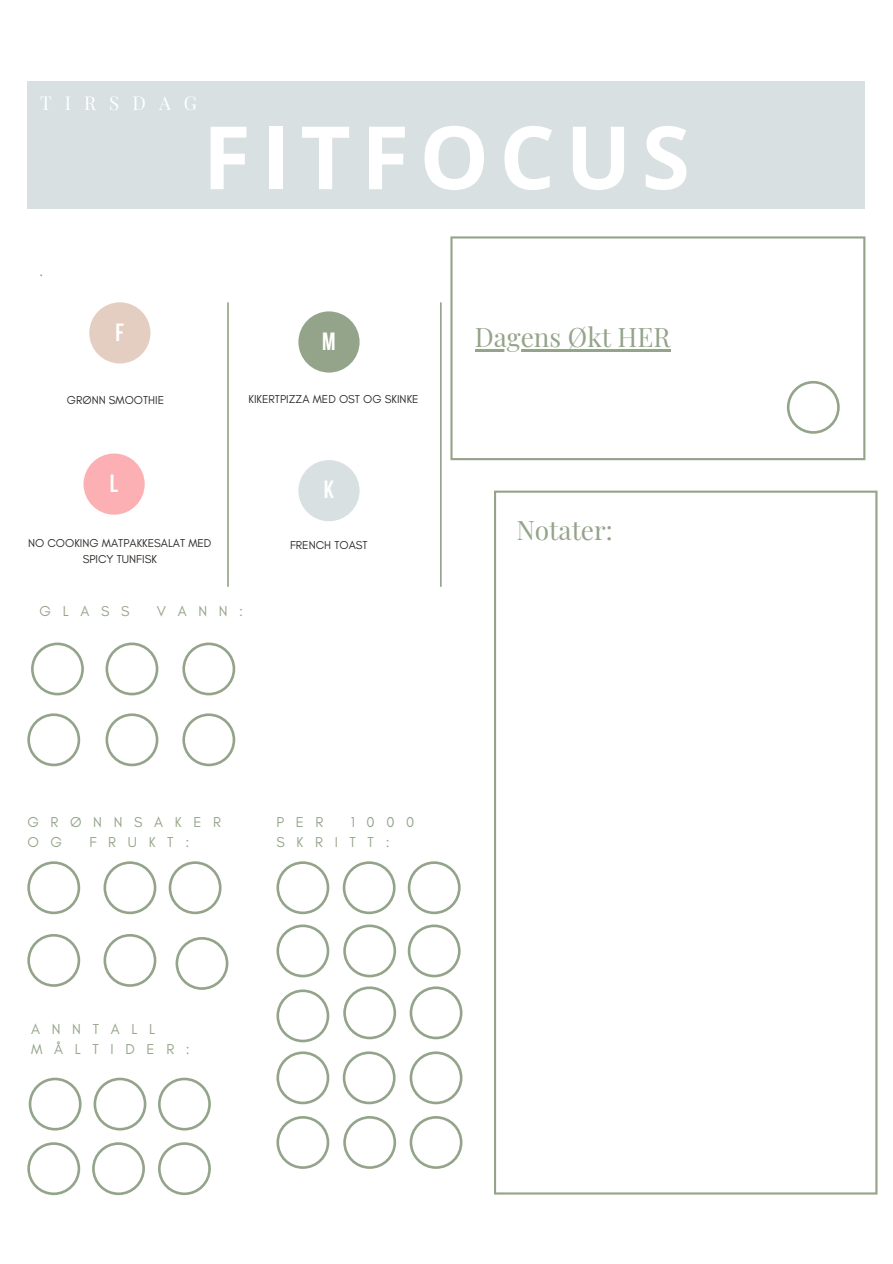
<style>
.page{position:relative;width:893px;height:1264px;background:#fff}
.page>*{position:absolute;margin:0;border:0;box-sizing:border-box;transform-origin:0 0}
.t1{font:700 87.45px "Open Sans";letter-spacing:.12em;color:#fff}
.t2{font:26.25px "Playfair Display";color:#94a48a}
.t3{font:700 24.9px "Bebas Neue";color:#fff}
.t4{font:18.6px "Playfair Display";letter-spacing:.7em;color:#fff}
.t5{font:14.55px/19.6px "Glacial Indifference";letter-spacing:.8em;color:#94a48a}
.t6{font:14.55px "Playfair Display";color:#94a48a}
.t7{font:11.7px/15.6px "Glacial Indifference";color:#2d2a26;text-align:center}
</style>
<div class="page">
<div style="left:27px;top:81px;width:838px;height:127px;background:#d8e0e1"></div>
<div style="left:89px;top:302px;width:61px;height:61px;background:#e4cec1;border-radius:50%"></div>
<div style="left:83px;top:453px;width:62px;height:61px;background:#fcb0b3;border-radius:50%"></div>
<div style="left:298px;top:311px;width:61px;height:61px;background:#94a48a;border-radius:50%"></div>
<div style="left:298px;top:460px;width:61px;height:61px;background:#d8e0e1;border-radius:50%"></div>
<svg style="left:227px;top:302px;width:2px;height:285px"></svg>
<svg style="left:440px;top:302px;width:1px;height:285px"></svg>
<svg style="left:450px;top:236px;width:415px;height:224px"></svg>
<svg style="left:31px;top:642px;width:53px;height:53px"></svg>
<svg style="left:27px;top:713px;width:53px;height:53px"></svg>
<svg style="left:105px;top:642px;width:53px;height:53px"></svg>
<svg style="left:105px;top:713px;width:53px;height:53px"></svg>
<svg style="left:182px;top:642px;width:53px;height:53px"></svg>
<svg style="left:182px;top:713px;width:53px;height:53px"></svg>
<svg style="left:27px;top:861px;width:53px;height:53px"></svg>
<svg style="left:27px;top:934px;width:53px;height:52px"></svg>
<svg style="left:103px;top:861px;width:53px;height:53px"></svg>
<svg style="left:103px;top:934px;width:53px;height:52px"></svg>
<svg style="left:169px;top:861px;width:52px;height:53px"></svg>
<svg style="left:175px;top:937px;width:53px;height:52px"></svg>
<svg style="left:786px;top:381px;width:53px;height:53px"></svg>
<hr style="left:474px;top:349px;width:196px;height:2px;background:#94a48a">
<svg style="left:29px;top:1077px;width:53px;height:53px"></svg>
<svg style="left:93px;top:1077px;width:53px;height:53px"></svg>
<svg style="left:158px;top:1077px;width:53px;height:53px"></svg>
<svg style="left:27px;top:1142px;width:53px;height:53px"></svg>
<svg style="left:92px;top:1142px;width:53px;height:53px"></svg>
<svg style="left:158px;top:1142px;width:53px;height:53px"></svg>
<svg style="left:276px;top:861px;width:53px;height:53px"></svg>
<svg style="left:343px;top:861px;width:52px;height:53px"></svg>
<svg style="left:408px;top:861px;width:52px;height:53px"></svg>
<svg style="left:276px;top:924px;width:53px;height:53px"></svg>
<svg style="left:343px;top:924px;width:53px;height:53px"></svg>
<svg style="left:408px;top:924px;width:52px;height:53px"></svg>
<svg style="left:276px;top:989px;width:53px;height:53px"></svg>
<svg style="left:343px;top:986px;width:53px;height:53px"></svg>
<svg style="left:409px;top:986px;width:53px;height:53px"></svg>
<svg style="left:276px;top:1051px;width:53px;height:53px"></svg>
<svg style="left:343px;top:1051px;width:52px;height:53px"></svg>
<svg style="left:409px;top:1051px;width:53px;height:53px"></svg>
<svg style="left:276px;top:1116px;width:53px;height:52px"></svg>
<svg style="left:343px;top:1116px;width:53px;height:52px"></svg>
<svg style="left:409px;top:1116px;width:53px;height:52px"></svg>
<svg style="left:494px;top:490px;width:383px;height:704px"></svg>
<h3 class="t4" style="left:40px;top:90px;width:158px">TIRSDAG</h3>
<h1 class="t1" style="left:203px;top:96px;width:488px">FITFOCUS</h1>
<p class="t6" style="left:40px;top:260px;width:5px">.</p>
<h3 class="t3" style="left:115px;top:322px;width:10px">F</h3>
<p class="t7" style="left:67px;top:392px;width:99px">GRØNN SMOOTHIE</p>
<h3 class="t3" style="left:110px;top:473px;width:10px">L</h3>
<h3 class="t3" style="left:322px;top:331px;width:15px">M</h3>
<p class="t7" style="left:248px;top:391px;width:172px">KIKERTPIZZA MED OST OG SKINKE</p>
<h3 class="t3" style="left:324px;top:479px;width:12px">k</h3>
<h2 class="t2" style="left:474px;top:318px;width:197px">Dagens Økt HER</h2>
<p class="t7" style="left:28px;top:535px;width:185px">NO COOKING MATPAKKESALAT MED<br>SPICY TUNFISK</p>
<p class="t5" style="left:40px;top:601px;width:91px">GLASS</p>
<p class="t5" style="left:157px;top:601px;width:88px">VANN:</p>
<p class="t7" style="left:290px;top:536px;width:79px">FRENCH TOAST</p>
<p class="t5" style="left:27px;top:812px;width:195px">GRØNNSAKER<br>O G</p>
<p class="t5" style="left:89px;top:831px;width:101px">FRUKT:</p>
<p class="t5" style="left:276px;top:812px;width:139px;text-indent:74px">1000<br>SKRITT:</p>
<p class="t5" style="left:276px;top:812px;width:49px">PER</p>
<p class="t5" style="left:31px;top:1018px;width:160px">ANNTALL<br>MÅLTIDER:</p>
<h2 class="t2" style="left:516px;top:512px;width:98px">Notater:</h2>
</div>
